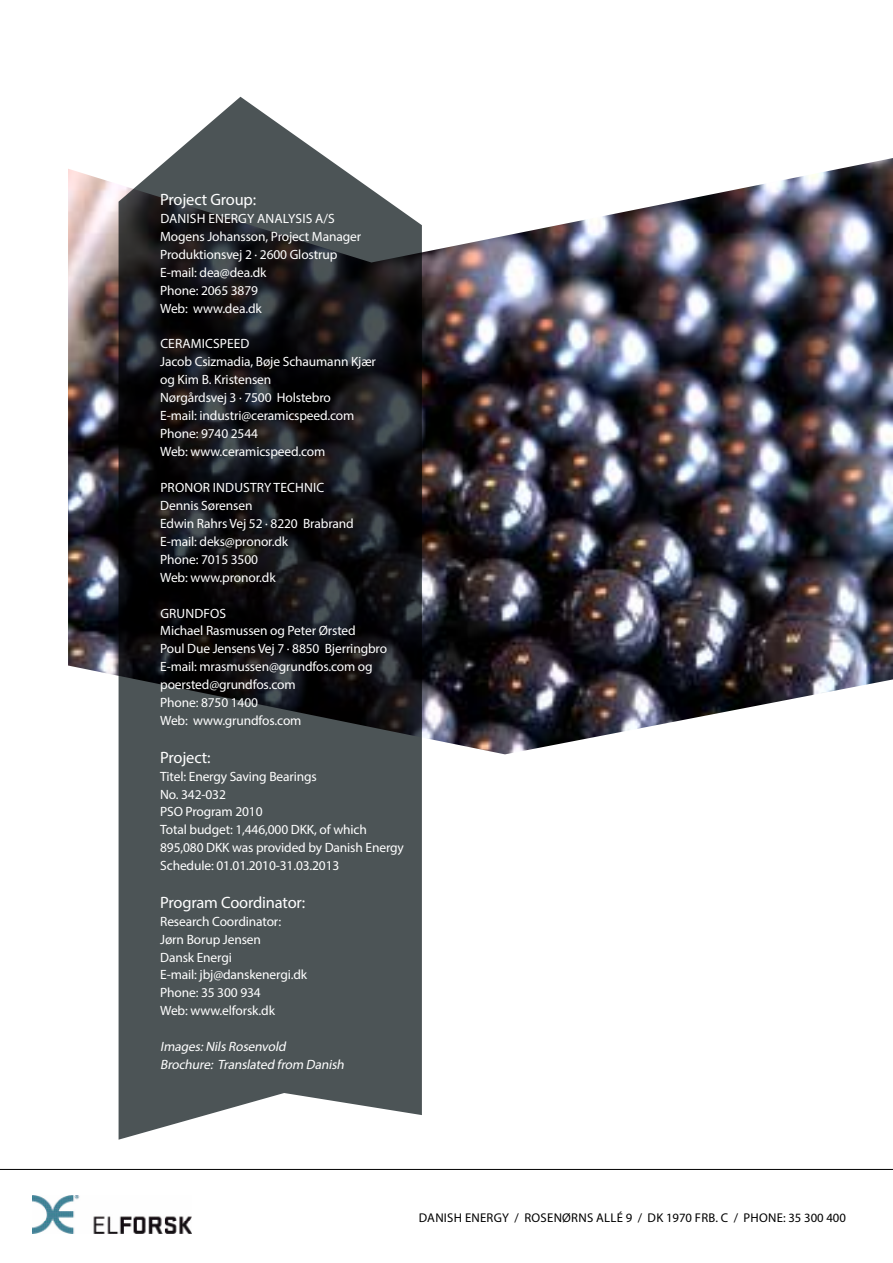
<style>
.page{position:relative;width:893px;height:1263px;background:#fff}
.page>*{position:absolute;margin:0;border:0;box-sizing:border-box;transform-origin:0 0}
.t1{font:16.5px "Myriad Pro";letter-spacing:-.01em;color:#fff}
.t2{font:13.5px/18px "Myriad Pro";letter-spacing:-.01em;color:#fff}
.t3{font:italic 13.5px/18px "Myriad Pro";color:#fff}
.t4{font:12.75px "Myriad Pro";letter-spacing:.015em;color:#000}
</style>
<div class="page">
<img style="left:68px;top:158px;width:825px;height:596px">
<svg style="left:119px;top:97px;width:303px;height:1043px;background:#414547"></svg>
<hr style="left:0;top:1169px;width:893px;height:1px;background:#000">
<img style="left:33px;top:1195px;width:159px;height:39px">
<p class="t1" style="left:160px;top:189px;width:98px">Project Group:</p>
<p class="t2" style="left:160px;top:209px;width:202px">DANISH ENERGY ANALYSIS A/S<br>Mogens Johansson, Project Manager<br>Produktionsvej 2 · 2600 Glostrup<br>E-mail: dea@dea.dk<br>Phone: 2065 3879<br>Web: www.dea.dk</p>
<p class="t2" style="left:160px;top:335px;width:9px">Cerami</p>
<p class="t2" style="left:160px;top:335px;width:217px;text-indent:45px">cSpeed<br>Jacob Csizmadia, Bøje Schaumann Kjær og Kim B. Kristensen<br>Nørgårdsvej 3 · 7500 Holstebro<br>E-mail: industri@ceramicspeed.com<br>Phone: 9740 2544<br>Web: www.ceramicspeed.com</p>
<p class="t2" style="left:160px;top:478px;width:195px">PRONOR INDUSTRy TEchNIc<br>Dennis Sørensen<br>Edwin Rahrs Vej 52 · 8220 Brabrand<br>E-mail: deks@pronor.dk<br>Phone: 7015 3500<br>Web: www.pronor.dk</p>
<p class="t2" style="left:160px;top:604px;width:18px">Grundf</p>
<p class="t2" style="left:160px;top:604px;width:228px;text-indent:50px">os<br>Michael Rasmussen og Peter Ørsted<br>Poul Due Jensens Vej 7 · 8850 Bjerringbro<br>E-mail: mrasmussen@grundfos.com og poersted@grundfos.com<br>Phone: 8750 1400<br>Web: www.grundfos.com</p>
<p class="t1" style="left:160px;top:747px;width:52px">Project:</p>
<p class="t2" style="left:160px;top:767px;width:245px">Titel: Energy Saving Bearings<br>No. 342-032<br>PSO Program 2010<br>Total budget: 1,446,000 DKK, of which<br>895,080 DKK was provided by Danish Energy<br>Schedule: 01.01.2010-31.03.2013</p>
<p class="t1" style="left:160px;top:892px;width:147px">Program Coordinator:</p>
<p class="t2" style="left:160px;top:912px;width:149px">Research Coordinator:<br>Jørn Borup Jensen<br>Dansk Energi<br>E-mail: jbj@danskenergi.dk<br>Phone: 35 300 934<br>Web: www.elforsk.dk</p>
<p class="t3" style="left:160px;top:1037px;width:188px">Images:NilsRosenvold<br>Brochure: Translated from Danish</p>
<p class="t4" style="left:419px;top:1210px;width:17px">Danish</p>
<p class="t4" style="left:465px;top:1210px;width:15px">Energy</p>
<p class="t4" style="left:515px;top:1210px;width:65px">/ Rosenørns</p>
<p class="t4" style="left:596px;top:1210px;width:251px">Allé 9 / DK 1970 Frb. C / phone: 35 300 400</p>
</div>
